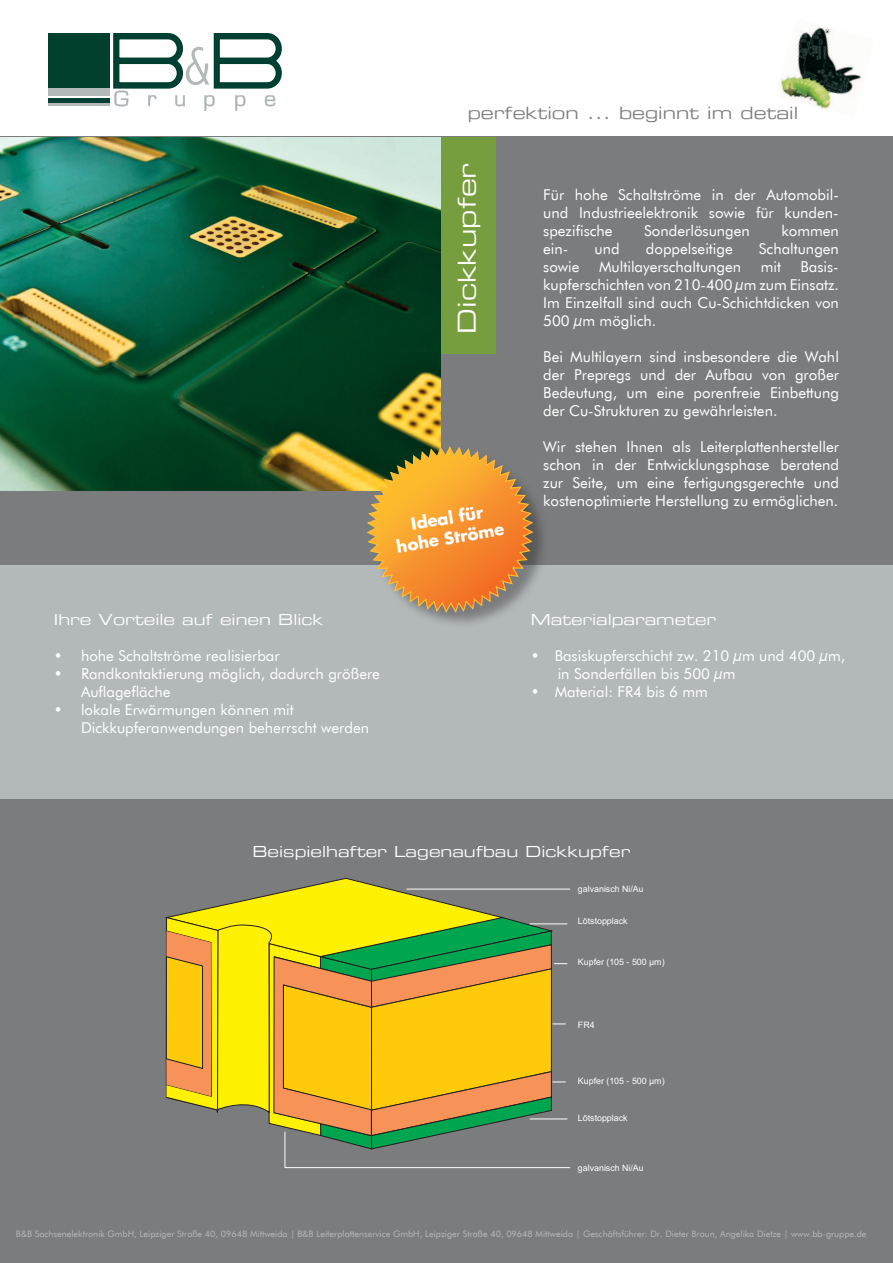
<style>
.page{position:relative;width:893px;height:1263px;background:#fff}
.page>*{position:absolute;margin:0;border:0;box-sizing:border-box;transform-origin:0 0}
.t1{font:24.45px "Eurostile Extended Two";color:#fff}
.t2{font:16.65px "Eurostile Extended Two";color:#7b7c7d}
.t3{font:700 16.5px/19.6px "Futura";color:#fff;text-align:center}
.t4{font:15px/18px "Futura BT";color:#fff;text-align:justify}
.t5{font:15px "Eurostile Extended Two";color:#fff}
.t6{font:9px "Futura BT";color:#b3b8b9}
.t7{font:8.85px "Arial";color:#fff}
</style>
<div class="page">
<div style="left:0;top:137px;width:893px;height:1126px;background:#7b7c7d"></div>
<svg style="left:113px;top:33px;width:169px;height:78px"></svg>
<hr style="left:48px;top:98px;width:61px;height:4px;background:#004035">
<div style="left:48px;top:89px;width:61px;height:7px;background:#b3b8b9"></div>
<hr style="left:48px;top:104px;width:61px;height:2px;background:#b3b8b9">
<div style="left:48px;top:33px;width:61px;height:54px;background:#003f2d"></div>
<div style="left:0;top:565px;width:893px;height:233px;background:#b3b8b9"></div>
<div style="left:415px;top:137px;width:81px;height:217px;background:#779e3e"></div>
<img style="left:0;top:137px;width:440px;height:353px">
<img style="left:780px;top:27px;width:82px;height:83px">
<div style="left:370px;top:450px;width:181px;height:180px;background:#231f20;opacity:.4"></div>
<svg style="left:365px;top:445px;width:170px;height:169px"></svg>
<hr style="left:406px;top:889px;width:164px;height:1px;background:#fff">
<hr style="left:285px;top:1167px;width:285px;height:1px;background:#fff">
<svg style="left:165px;top:878px;width:402px;height:271px"></svg>
<hr style="left:285px;top:1132px;width:1px;height:35px;background:#fff">
<p class="t2" style="left:468px;top:101px;width:332px">perfektion ... beginnt im detail</p>
<h1 class="t1" style="left:450px;top:334px;width:172px;rotate:-90deg">Dickkupfer</h1>
<p class="t3" style="left:392px;top:516px;width:111px;rotate:-9deg">Ideal für hohe Ströme</p>
<p class="t5" style="left:54px;top:610px;width:271px">Ihre Vorteile auf einen Blick</p>
<p class="t4" style="left:54px;top:647px;width:227px">• hohe Schaltströme realisierbar</p>
<p class="t4" style="left:81px;top:665px;width:300px;text-indent:-27px">• Randkontaktierung möglich, dadurch größere<br>Auflagefläche</p>
<p class="t4" style="left:81px;top:701px;width:290px;text-indent:-27px">• lokale Erwärmungen können mit<br>Dickkupferanwendungen beherrscht werden</p>
<p class="t4" style="left:543px;top:185px;width:297px">Für hohe Schaltströme in der Automobil&shy;und Industrieelektronik sowie für kunden&shy;spezifische</p>
<p class="t4" style="left:644px;top:221px;width:107px">Sonderlösungen</p>
<p class="t4" style="left:781px;top:221px;width:59px">kommen</p>
<p class="t4" style="left:543px;top:239px;width:27px">ein-</p>
<p class="t4" style="left:595px;top:239px;width:27px">und</p>
<p class="t4" style="left:646px;top:239px;width:88px">doppelseitige</p>
<p class="t4" style="left:759px;top:239px;width:82px">Schaltungen</p>
<p class="t4" style="left:543px;top:257px;width:38px">sowie</p>
<p class="t4" style="left:599px;top:257px;width:144px">Multilayerschaltungen</p>
<p class="t4" style="left:761px;top:257px;width:22px">mit</p>
<p class="t4" style="left:543px;top:257px;width:297px;text-indent:257px">Basis&shy;kupferschichten von 210-400 µm zum Einsatz.<br>Im Einzelfall sind auch Cu-Schichtdicken von 500 µm möglich.</p>
<p class="t4" style="left:543px;top:347px;width:297px">Bei Multilayern sind insbesondere die Wahl der Prepregs und der Aufbau von großer Bedeutung, um eine porenfreie Einbettung der Cu-Strukturen zu gewährleisten.</p>
<p class="t4" style="left:543px;top:437px;width:297px">Wir stehen Ihnen als Leiterplattenhersteller schon in der Entwicklungsphase beratend zur Seite, um eine fertigungsgerechte und kostenoptimierte Herstellung zu ermöglichen.</p>
<p class="t5" style="left:531px;top:610px;width:187px">Materialparameter</p>
<p class="t4" style="left:558px;top:647px;width:289px;text-indent:-27px">• Basiskupferschicht zw. 210 µm und 400 µm, in Sonderfällen bis 500 µm</p>
<p class="t4" style="left:531px;top:683px;width:179px">• Material: FR4 bis 6 mm</p>
<p class="t5" style="left:252px;top:841px;width:379px">Beispielhafter Lagenaufbau Dickkupfer</p>
<p class="t7" style="left:578px;top:883px;width:67px">galvanisch Ni/Au</p>
<p class="t7" style="left:578px;top:915px;width:51px">Lötstopplack</p>
<p class="t7" style="left:578px;top:956px;width:88px">Kupfer (105 - 500 µm)</p>
<p class="t7" style="left:578px;top:1019px;width:18px">FR4</p>
<p class="t7" style="left:578px;top:1075px;width:88px">Kupfer (105 - 500 µm)</p>
<p class="t7" style="left:578px;top:1112px;width:51px">Lötstopplack</p>
<p class="t7" style="left:578px;top:1161px;width:67px">galvanisch Ni/Au</p>
<p class="t6" style="left:16px;top:1228px;width:852px">B&amp;B Sachsenelektronik GmbH, Leipziger Straße 40, 09648 Mittweida | B&amp;B Leiterplattenservice GmbH, Leipziger Straße 40, 09648 Mittweida | Geschäftsführer: Dr. Dieter Braun, Angelika Dietze | www.bb-gruppe.de</p>
</div>
